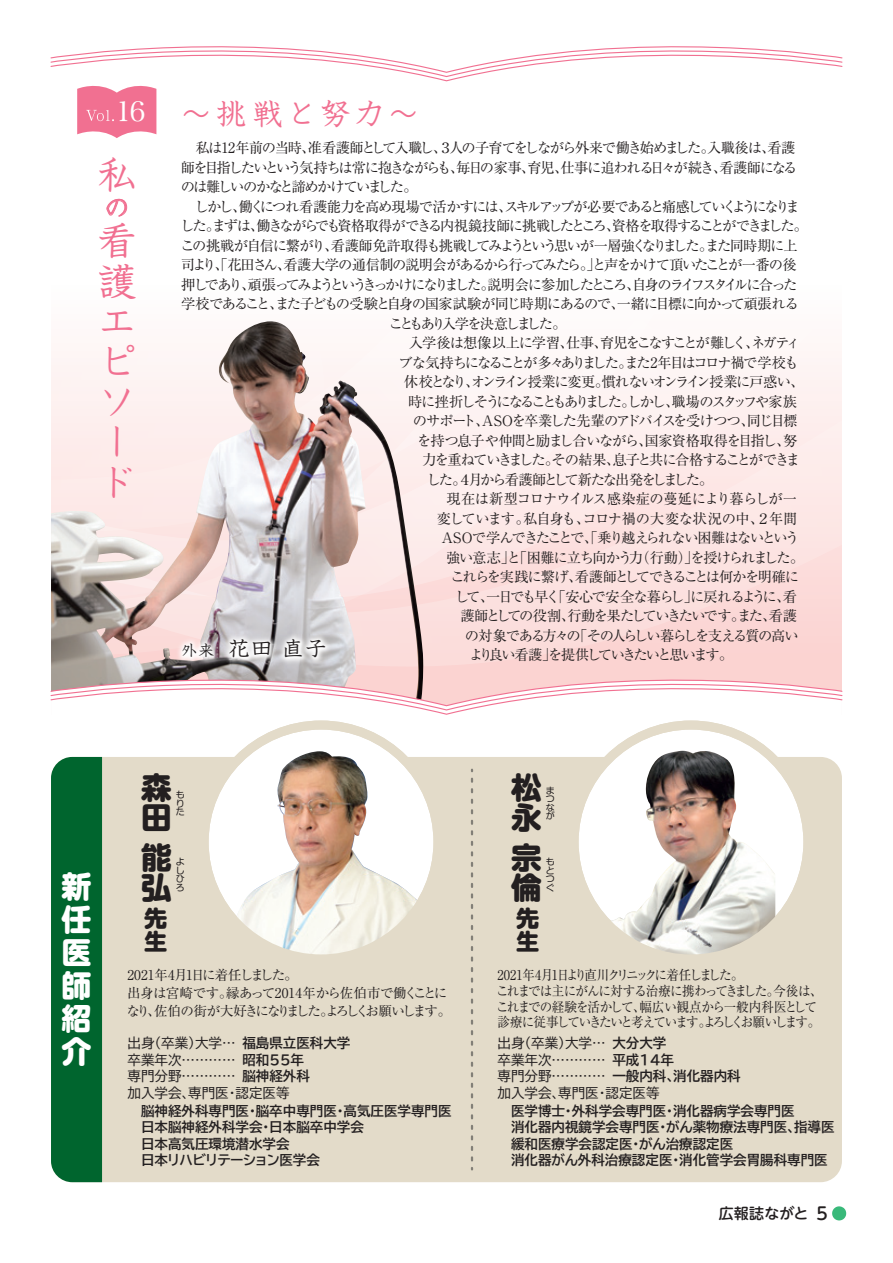
<style>
.page{position:relative;width:893px;height:1263px;background:#fff}
.page>*{position:absolute;margin:0;border:0;box-sizing:border-box;transform-origin:0 0}
.t1{font:38.25px/40.2px "Kyoka ICA Pro";color:#f17091}
.t2{font:30px "Kyoka ICA Pro";letter-spacing:.14em;color:#f17091}
.t3{font:800 30px/30px "Shin M Go Pr 6";color:#231f20}
.t4{font:800 30px/33px "Shin M Go Pr 6";color:#fff;text-align:justify}
.t5{font:25.5px "Kyoka ICA Pro";color:#f17091}
.t6{font:800 22.5px/22.5px "Shin M Go Pr 6";color:#231f20}
.t7{font:20.4px "Kyoka ICA Pro";color:#231f20;scale:1.06 1}
.t8{font:500 15px "UD Shin M Go Pr 6 N";letter-spacing:.005em;color:#231f20}
.t9{font:14.25px "Ryumin Pr 6 N";letter-spacing:-.115em;color:#231f20}
.t10{font:14.25px "Ryumin Pr 6 N";letter-spacing:-.095em;color:#231f20}
.t11{font:14.25px "Ryumin Pr 6 N";letter-spacing:-.085em;color:#231f20}
.t12{font:14.25px "Ryumin Pr 6 N";letter-spacing:-.09em;color:#231f20}
.t13{font:14.25px "Ryumin Pr 6 N";letter-spacing:-.14em;color:#231f20}
.t14{font:14.25px "Ryumin Pr 6 N";letter-spacing:-.175em;color:#231f20}
.t15{font:14.25px "Ryumin Pr 6 N";letter-spacing:-.135em;color:#231f20}
.t16{font:14.25px "Ryumin Pr 6 N";letter-spacing:-.16em;color:#231f20}
.t17{font:14.25px "Ryumin Pr 6 N";letter-spacing:-.075em;color:#231f20}
.t18{font:14.25px "Ryumin Pr 6 N";letter-spacing:-.045em;color:#231f20}
.t19{font:14.25px "Ryumin Pr 6 N";letter-spacing:-.06em;color:#231f20}
.t20{font:14.25px "Ryumin Pr 6 N";letter-spacing:-.145em;color:#231f20}
.t21{font:14.25px "Ryumin Pr 6 N";letter-spacing:-.155em;color:#231f20}
.t22{font:14.25px "Ryumin Pr 6 N";letter-spacing:-.195em;color:#231f20}
.t23{font:700 13.5px/16.5px "TBUD Go Std";color:#231f20}
.t24{font:13.5px/15.8px "Ryumin Pr 6 N";letter-spacing:-.095em;color:#231f20;scale:.93 1}
.t25{font:13.5px/16.5px "TBUD Go Std";color:#231f20}
.t26{font:13.5px/18px "Ryumin Pr 6 N";letter-spacing:-.055em;color:#231f20}
.t27{font:9px/8.6px "Shin M Go Pr 6";color:#231f20;text-align:justify}
.s1{font-family:"Hira Min Pro W3";font-size:27.6px;color:#fff}
.s2{font-size:15.3px}
.s3{font-size:17.25px}
</style>
<div class="page">
<div style="left:424px;top:600px;width:418px;height:58px;background:#fbd6d4"></div>
<svg style="left:726px;top:362px;width:116px;height:238px"></svg>
<svg style="left:247px;top:321px;width:479px;height:335px"></svg>
<svg style="left:72px;top:730px;width:770px;height:44px"></svg>
<img style="left:51px;top:329px;width:373px;height:329px">
<div style="left:51px;top:757px;width:791px;height:425px;background:#e3dbc9;border-radius:21px"></div>
<div style="left:51px;top:757px;width:51px;height:425px;background:#00652e"></div>
<svg style="left:50px;top:658px;width:793px;height:57px"></svg>
<img style="left:174px;top:630px;width:160px;height:37px">
<img style="left:178px;top:635px;width:153px;height:28px">
<svg style="left:50px;top:46px;width:793px;height:92px"></svg>
<svg style="left:106px;top:199px;width:21px;height:18px"></svg>
<svg style="left:204px;top:725px;width:234px;height:234px;fill:#fff"></svg>
<svg style="left:574px;top:725px;width:234px;height:234px;fill:#fff"></svg>
<img style="left:234px;top:751px;width:186px;height:202px">
<img style="left:605px;top:747px;width:170px;height:206px">
<div style="left:200px;top:720px;width:242px;height:243px;border:9px solid #e3dbc9;border-radius:50%"></div>
<div style="left:570px;top:720px;width:242px;height:243px;border:9px solid #e3dbc9;border-radius:50%"></div>
<svg style="left:471px;top:779px;width:2px;height:390px"></svg>
<svg style="left:832px;top:1206px;width:14px;height:14px"></svg>
<h2 class="t2" style="left:115px;top:90px;width:305px"><span class="s1">16</span> ～挑戦と努力～</h2>
<h1 class="t1" style="left:98px;top:149px;width:38px">私</h1>
<h3 class="t5" style="left:104px;top:188px;width:24px">の</h3>
<h1 class="t1" style="left:98px;top:216px;width:40px">看護エピソード</h1>
<p class="t12" style="left:181px;top:137px;width:616px">　私は12年前の当時、准看護師として入職し、３人の子育てをしながら外来で働き始めました。入職後は、看護</p>
<p class="t9" style="left:181px;top:156px;width:618px">師を目指したいという気持ちは常に抱きながらも、毎日の家事、育児、仕事に追われる日々が続き、看護師になる</p>
<p class="t9" style="left:181px;top:176px;width:238px">のは難しいのかなと諦めかけていました。</p>
<p class="t9" style="left:181px;top:195px;width:620px">　しかし、働くにつれ看護能力を高め現場で活かすには、スキルアップが必要であると痛感していくようになりま</p>
<p class="t15" style="left:180px;top:215px;width:629px">した。まずは、働きながらでも資格取得ができる内視鏡技師に挑戦したところ、資格を取得することができました。</p>
<p class="t9" style="left:180px;top:234px;width:619px">この挑戦が自信に繋がり、看護師免許取得も挑戦してみようという思いが一層強くなりました。また同時期に上</p>
<p class="t11" style="left:181px;top:254px;width:617px">司より、「花田さん、看護大学の通信制の説明会があるから行ってみたら。」と声をかけて頂いたことが一番の後</p>
<p class="t14" style="left:181px;top:273px;width:618px">押しであり、頑張ってみようというきっかけになりました。説明会に参加したところ、自身のライフスタイルに合った</p>
<p class="t10" style="left:181px;top:293px;width:620px">学校であること、また子どもの受験と自身の国家試験が同じ時期にあるので、一緒に目標に向かって頑張れる</p>
<p class="t22" style="left:389px;top:312px;width:179px">こともあり入学を決意しました。</p>
<p class="t10" style="left:394px;top:332px;width:407px">　入学後は想像以上に学習、仕事、育児をこなすことが難しく、ネガティ</p>
<p class="t13" style="left:398px;top:351px;width:402px">ブな気持ちになることが多々ありました。また2年目はコロナ禍で学校も</p>
<p class="t10" style="left:404px;top:371px;width:403px">休校となり、オンライン授業に変更。慣れないオンライン授業に戸惑い、</p>
<p class="t16" style="left:408px;top:390px;width:390px">時に挫折しそうになることもありました。しかし、職場のスタッフや家族</p>
<p class="t11" style="left:413px;top:410px;width:386px">のサポート、ASOを卒業した先輩のアドバイスを受けつつ、同じ目標</p>
<p class="t17" style="left:417px;top:429px;width:381px">を持つ息子や仲間と励まし合いながら、国家資格取得を目指し、努</p>
<p class="t9" style="left:423px;top:449px;width:379px">力を重ねていきました。その結果、息子と共に合格することができま</p>
<p class="t20" style="left:426px;top:468px;width:288px">した。４月から看護師として新たな出発をしました。</p>
<p class="t19" style="left:447px;top:488px;width:352px">現在は新型コロナウイルス感染症の蔓延により暮らしが一</p>
<p class="t18" style="left:437px;top:507px;width:362px">変しています。私自身も、コロナ禍の大変な状況の中、２年間</p>
<p class="t9" style="left:441px;top:527px;width:360px">ASOで学んできたことで、「乗り越えられない困難はないという</p>
<p class="t12" style="left:446px;top:546px;width:360px">強い意志」と「困難に立ち向かう力（行動）」を授けられました。</p>
<p class="t9" style="left:450px;top:566px;width:350px">これらを実践に繋げ、看護師としてできることは何かを明確に</p>
<p class="t13" style="left:455px;top:585px;width:344px">して、一日でも早く「安心で安全な暮らし」に戻れるように、看</p>
<p class="t9" style="left:460px;top:605px;width:338px">護師としての役割、行動を果たしていきたいです。また、看護</p>
<p class="t9" style="left:465px;top:624px;width:335px">の対象である方々の「その人らしい暮らしを支える質の高い</p>
<h3 class="t7" style="left:181px;top:633px;width:139px"><span class="s2">外来</span> 花田 直子</h3>
<p class="t21" style="left:469px;top:644px;width:266px">より良い看護」を提供していきたいと思います。</p>
<h2 class="t4" style="left:62px;top:869px;width:31px">新任医師紹介</h2>
<h2 class="t3" style="left:141px;top:771px;width:32px">森田</h2>
<h2 class="t3" style="left:141px;top:841px;width:32px">能弘</h2>
<h3 class="t6" style="left:144px;top:906px;width:24px">先生</h3>
<p class="t27" style="left:176px;top:789px;width:10px">もりた</p>
<p class="t27" style="left:176px;top:857px;width:10px">よしひろ</p>
<p class="t26" style="left:127px;top:965px;width:326px">2021年4月1日に着任しました。<br>出身は宮崎です。縁あって2014年から佐伯市で働くことになり、佐伯の街が大好きになりました。よろしくお願いします。</p>
<p class="t23" style="left:242px;top:1035px;width:109px">福島県立医科大学昭和55年<br>脳神経外科</p>
<p class="t23" style="left:128px;top:1102px;width:326px">　脳神経外科専門医・脳卒中専門医・高気圧医学専門医　日本脳神経外科学会・日本脳卒中学会<br>　日本高気圧環境潜水学会<br>　日本リハビリテーション医学会</p>
<p class="t25" style="left:128px;top:1035px;width:164px">出身（卒業）大学…<br>卒業年次…………<br>専門分野…………<br>加入学会、専門医・認定医等</p>
<h2 class="t3" style="left:511px;top:771px;width:31px">松永</h2>
<h2 class="t3" style="left:511px;top:841px;width:32px">宗倫</h2>
<h3 class="t6" style="left:516px;top:906px;width:24px">先生</h3>
<p class="t27" style="left:546px;top:786px;width:10px">まつなが</p>
<p class="t27" style="left:546px;top:857px;width:10px">もとつぐ</p>
<p class="t24" style="left:496px;top:966px;width:353px">2021年4月1日より直川クリニックに着任しました。<br>これまでは主にがんに対する治療に携わってきました。今後は、これまでの経験を活かして、幅広い観点から一般内科医として診療に従事していきたいと考えています。よろしくお願いします。</p>
<p class="t23" style="left:612px;top:1035px;width:130px">大分大学<br>平成14年<br>一般内科、消化器内科</p>
<p class="t23" style="left:497px;top:1102px;width:338px">　医学博士・外科学会専門医・消化器病学会専門医<br>　消化器内視鏡学会専門医・がん薬物療法専門医、指導医　緩和医療学会認定医・がん治療認定医<br>　消化器がん外科治療認定医・消化管学会胃腸科専門医</p>
<p class="t25" style="left:497px;top:1035px;width:163px">出身（卒業）大学…<br>卒業年次…………<br>専門分野…………<br>加入学会、専門医・認定医等</p>
<p class="t8" style="left:719px;top:1200px;width:114px">広報誌ながと <span class="s3">５</span></p>
</div>
